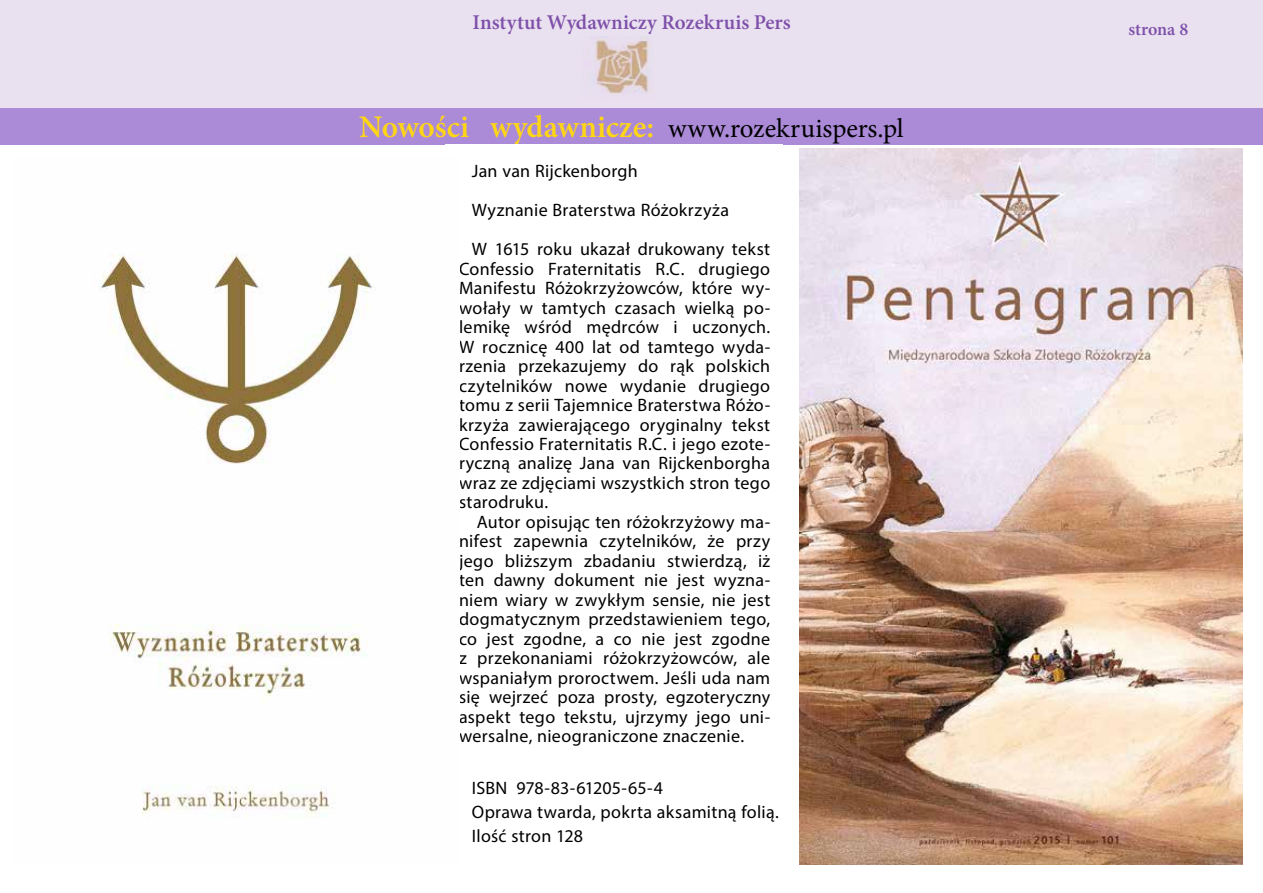
<style>
.page{position:relative;width:1263px;height:893px;background:#fff}
.page>*{position:absolute;margin:0;border:0;box-sizing:border-box;transform-origin:0 0}
.t1{font:27px "Minion Pro";color:#000}
.t2{font:600 21px "Minion Pro";color:#639}
.t3{font:18px/19.5px "Myriad Pro";letter-spacing:.015em;color:#000}
.t4{font:600 18px "Minion Pro";letter-spacing:-.005em;color:#639}
.s1{font-weight:600;font-size:31.5px;color:#ffd616}
</style>
<div class="page">
<div style="left:0;top:108px;width:1263px;height:36px;background:#ab8ad8"></div>
<div style="left:0;top:0;width:1263px;height:108px;background:#e9e0f0"></div>
<img style="left:101px;top:254px;width:275px;height:564px">
<img style="left:799px;top:149px;width:443px;height:715px">
<p class="t2" style="left:472px;top:8px;width:320px">Instytut Wydawniczy Rozekruis Pers</p>
<h1 class="t1" style="left:359px;top:111px;width:546px"><span class="s1">Nowości wydawnicze:</span> www.rozekruispers.pl</h1>
<p class="t3" style="left:472px;top:151px;width:300px;line-height:39px">Jan van Rijckenborgh<br>Wyznanie Braterstwa Różokrzyża<br>W 1615 roku ukazał drukowany tekst</p>
<p class="t3" style="left:459px;top:258px;width:313px;text-align:justify">Confessio Fraternitatis R.C. drugiego Manifestu Różokrzyżowców, które wy&shy;wołały w tamtych czasach wielką po&shy;lemikę wśród mędrców i uczonych.<br>W rocznicę 400 lat od tamtego wyda&shy;rzenia przekazujemy do rąk polskich czytelników nowe wydanie drugiego tomu z serii Tajemnice Braterstwa Różo&shy;krzyża zawierającego oryginalny tekst Confessio Fraternitatis R.C. i jego ezote&shy;ryczną analizę Jana van Rijckenborgha wraz ze zdjęciami wszystkich stron tego starodruku.</p>
<p class="t3" style="left:459px;top:512px;width:313px;text-align:justify;text-indent:18px">Autor opisując ten różokrzyżowy ma&shy;nifest zapewnia czytelników, że przy jego bliższym zbadaniu stwierdzą, iż ten dawny dokument nie jest wyzna&shy;niem wiary w zwykłym sensie, nie jest dogmatycznym przedstawieniem tego, co jest zgodne, a co nie jest zgodne z przekonaniami różokrzyżowców, ale wspaniałym proroctwem. Jeśli uda nam się wejrzeć poza prosty, egzoteryczny aspekt tego tekstu, ujrzymy jego uni&shy;wersalne, nieograniczone znaczenie.</p>
<p class="t3" style="left:472px;top:776px;width:308px;line-height:23.7px">ISBN 978-83-61205-65-4<br>Oprawa twarda, pokrta aksamitną folią.<br>Ilość stron 128</p>
<p class="t4" style="left:1128px;top:17px;width:61px">strona 8</p>
</div>
